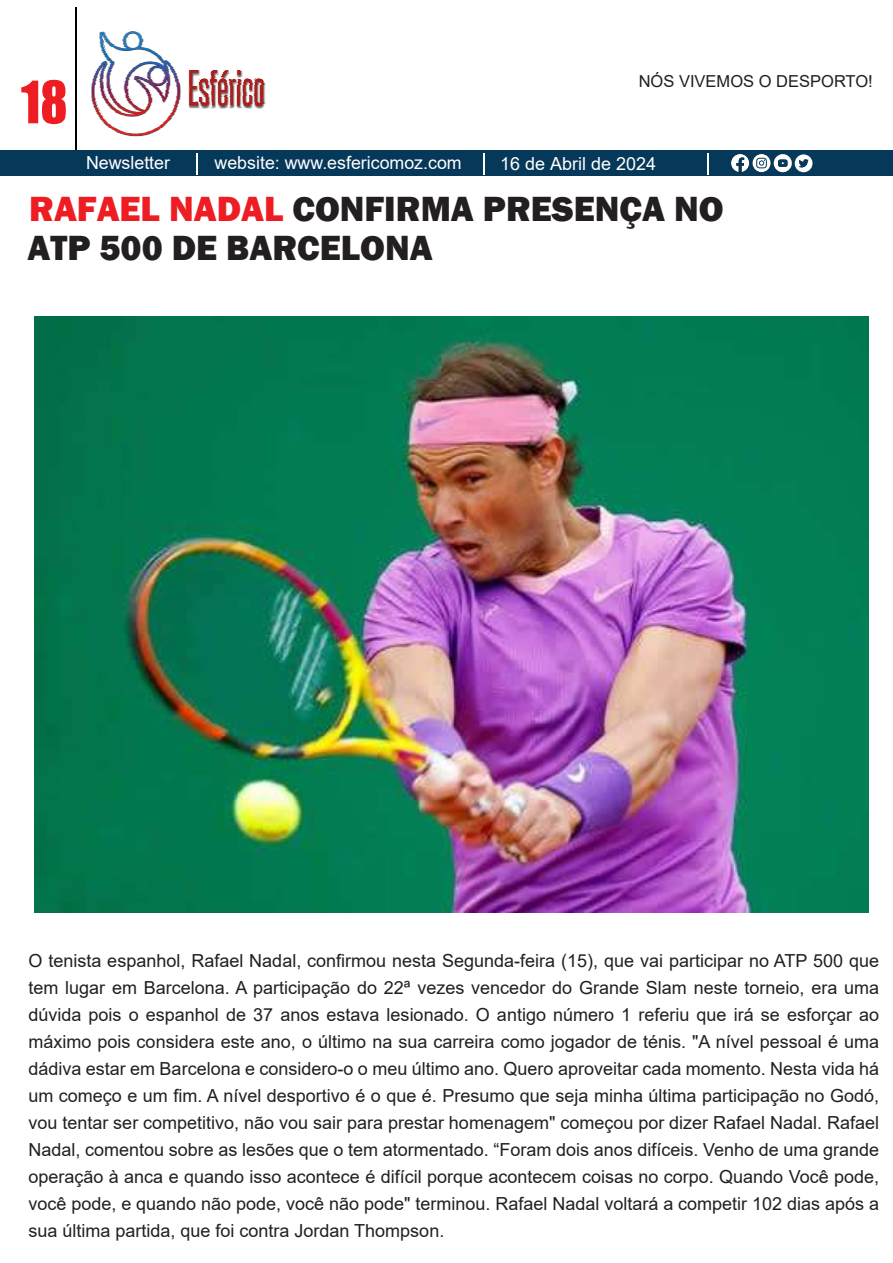
<style>
.page{position:relative;width:893px;height:1263px;background:#fff}
.page>*{position:absolute;margin:0;border:0;box-sizing:border-box;transform-origin:0 0}
.t1{font:54px "Impact";color:#ee1d23;scale:.94 1}
.t2{font:800 36px/39.3px "Franklin Gothic";color:#231f20}
.t3{font:18px/27px "Arial";color:#231f20;text-align:justify}
.t4{font:18px "Arial";color:#fff}
.t5{font:16.5px "Arial";color:#231f20}
.s1{color:#ee1d23}
</style>
<div class="page">
<div style="left:0;top:151px;width:893px;height:25px;background:#063859"></div>
<svg style="left:707px;top:153px;width:1px;height:22px"></svg>
<svg style="left:197px;top:153px;width:1px;height:22px"></svg>
<svg style="left:731px;top:154px;width:18px;height:18px"></svg>
<svg style="left:752px;top:154px;width:19px;height:18px"></svg>
<svg style="left:756px;top:158px;width:11px;height:10px"></svg>
<svg style="left:484px;top:153px;width:1px;height:21px"></svg>
<svg style="left:773px;top:154px;width:40px;height:19px"></svg>
<hr style="left:75px;top:7px;width:2px;height:142px;background:#000001">
<svg style="left:91px;top:31px;width:175px;height:106px"></svg>
<img style="left:35px;top:317px;width:834px;height:595px">
<h1 class="t1" style="left:21px;top:60px;width:51px">18</h1>
<p class="t5" style="left:639px;top:70px;width:236px">NÓS VIVEMOS O DESPORTO!</p>
<p class="t4" style="left:86px;top:150px;width:86px">Newsletter</p>
<p class="t4" style="left:215px;top:150px;width:249px">website: www.esfericomoz.com</p>
<p class="t4" style="left:500px;top:151px;width:158px">16 de Abril de 2024</p>
<h2 class="t2" style="left:27px;top:189px;width:698px"><span class="s1">RAFAEL NADAL</span> CONFIRMA PRESENÇA NO<br>ATP 500 DE BARCELONA</h2>
<p class="t3" style="left:28px;top:947px;width:852px">O tenista espanhol, Rafael Nadal, confirmou nesta Segunda-feira (15), que vai participar no ATP 500 que tem lugar em Barcelona. A participação do 22ª vezes vencedor do Grande Slam neste torneio, era uma dúvida pois o espanhol de 37 anos estava lesionado. O antigo número 1 referiu que irá se esforçar ao máximo pois considera este ano, o último na sua carreira como jogador de ténis. "A nível pessoal é uma dádiva estar em Barcelona e considero-o o meu último ano. Quero aproveitar cada momento. Nesta vida há um começo e um fim. A nível desportivo é o que é. Presumo que seja minha última participação no Godó, vou tentar ser competitivo, não vou sair para prestar homenagem" começou por dizer Rafael Nadal. Rafael Nadal, comentou sobre as lesões que o tem atormentado. “Foram dois anos difíceis. Venho de uma grande operação à anca e quando isso acontece é difícil porque acontecem coisas no corpo. Quando Você pode, você pode, e quando não pode, você não pode" terminou. Rafael Nadal voltará a competir 102 dias após a sua última partida, que foi contra Jordan Thompson.</p>
</div>
